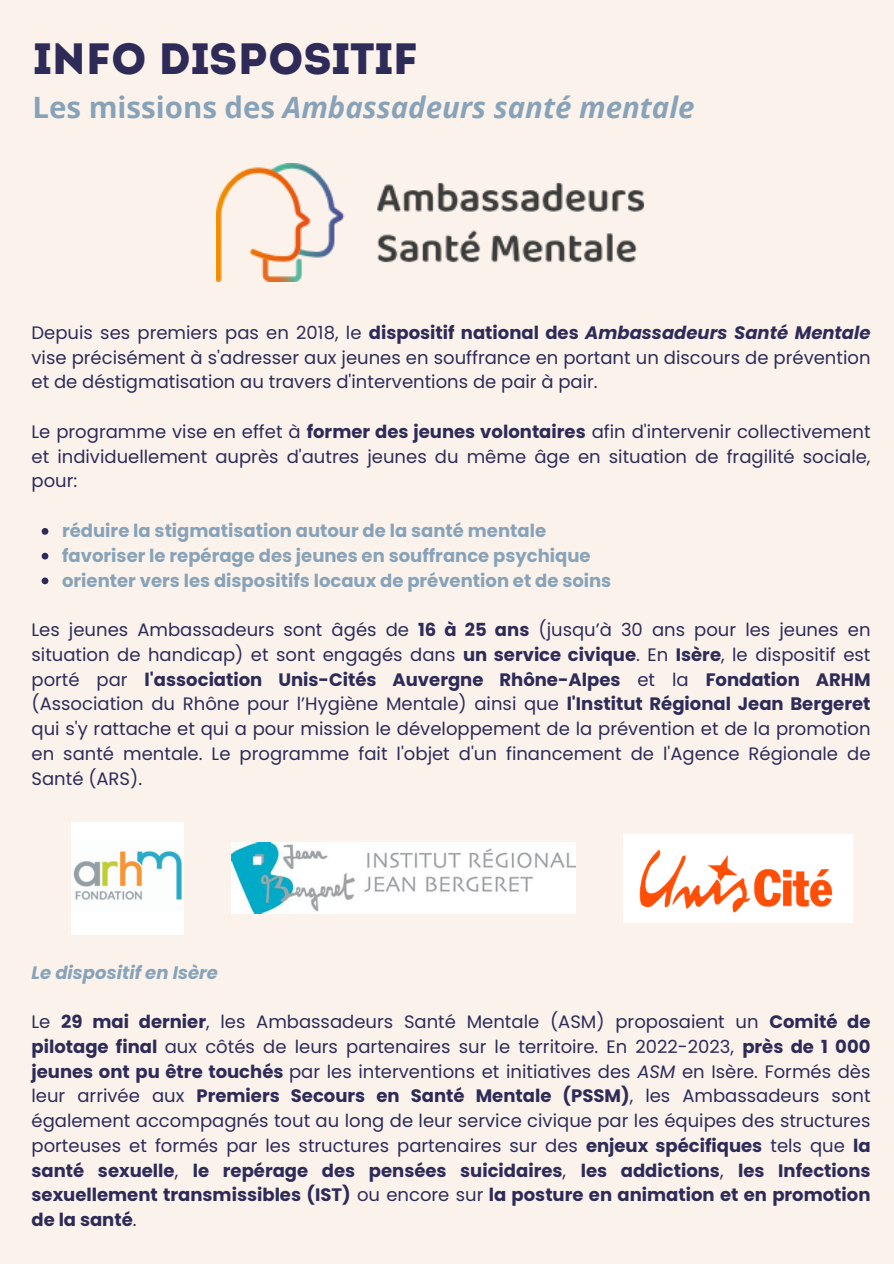
<style>
.page{position:relative;width:894px;height:1264px;background:#fff}
.page>*{position:absolute;margin:0;border:0;box-sizing:border-box;transform-origin:0 0}
.t1{font:43.8px "Intro";color:#2e2b59}
.t2{font:italic 700 29.4px "Open Sans";color:#88a3b9}
.t3{font:18px/24.8px "Poppins";color:#2e2b59;text-align:justify}
.t4{font:700 18px "Poppins";color:#88a3b9}
.t5{font:italic 700 18px "Poppins";color:#88a3b9}
.s1{font-style:normal}
.s2{font-weight:700}
.s3{font-weight:700;font-style:italic}
.s4{font-style:italic}
</style>
<div class="page">
<div style="left:0;top:0;width:893px;height:1263px;background:#fbf3eb"></div>
<img style="left:217px;top:163px;width:426px;height:118px">
<img style="left:72px;top:822px;width:111px;height:112px">
<svg style="left:42px;top:528px;width:6px;height:6px"></svg>
<svg style="left:42px;top:552px;width:6px;height:7px"></svg>
<svg style="left:42px;top:577px;width:6px;height:7px"></svg>
<img style="left:232px;top:843px;width:343px;height:70px">
<img style="left:623px;top:834px;width:229px;height:88px">
<p class="t1" style="left:34px;top:41px;width:386px">INFO DISPOSITIF</p>
<p class="t2" style="left:32px;top:86px;width:663px"><span class="s1">Les missions des</span> Ambassadeurs santé mentale</p>
<p class="t3" style="left:31px;top:320px;width:840px">Depuis ses premiers pas en 2018, le <span class="s2">dispositif national des</span> <span class="s3">Ambassadeurs Santé Mentale </span>vise précisément à s'adresser aux jeunes en souffrance en portant un discours de prévention et de déstigmatisation au travers d'interventions de pair à pair.</p>
<p class="t3" style="left:31px;top:419px;width:840px">Le programme vise en effet à <span class="s2">former des jeunes volontaires</span> afin d'intervenir collectivement et individuellement auprès d'autres jeunes du même âge en situation de fragilité sociale, pour:</p>
<p class="t4" style="left:62px;top:518px;width:485px">réduire la stigmatisation autour de la santé mentale</p>
<p class="t4" style="left:62px;top:543px;width:530px">favoriser le repérage des jeunes en souffrance psychique</p>
<p class="t4" style="left:62px;top:567px;width:550px">orienter vers les dispositifs locaux de prévention et de soins</p>
<p class="t3" style="left:31px;top:617px;width:840px">Les jeunes Ambassadeurs sont âgés de <span class="s2">16 à 25 ans</span> (jusqu’à 30 ans pour les jeunes en situation de handicap) et sont engagés dans <span class="s2">un service civique</span>. En <span class="s2">Isère</span>, le dispositif est porté par <span class="s2">l'association Unis-Cités Auvergne Rhône-Alpes</span> et la <span class="s2">Fondation ARHM </span>(Association du Rhône pour l’Hygiène Mentale) ainsi que <span class="s2">l'Institut Régional Jean Bergeret </span>qui s'y rattache et qui a pour mission le développement de la prévention et de la promotion en santé mentale. Le programme fait l'objet d'un financement de l'Agence Régionale de Santé (ARS).</p>
<h3 class="t5" style="left:31px;top:959px;width:188px">Le dispositif en Isère</h3>
<p class="t3" style="left:31px;top:1009px;width:840px">Le <span class="s2">29 mai dernier</span>, les Ambassadeurs Santé Mentale (ASM) proposaient un <span class="s2">Comité de pilotage final</span> aux côtés de leurs partenaires sur le territoire. En 2022-2023, <span class="s2">près de 1 000 jeunes ont pu être touchés</span> par les interventions et initiatives des <span class="s4">ASM</span> en Isère. Formés dès leur arrivée aux <span class="s2">Premiers Secours en Santé Mentale (PSSM)</span>, les Ambassadeurs sont également accompagnés tout au long de leur service civique par les équipes des structures porteuses et formés par les structures partenaires sur des <span class="s2">enjeux spécifiques</span> tels que <span class="s2">la santé sexuelle</span>, <span class="s2">le repérage des pensées suicidaires</span>, <span class="s2">les addictions</span>, <span class="s2">les Infections sexuellement transmissibles (IST)</span> ou encore sur <span class="s2">la posture en animation et en promotion de la santé</span>.</p>
</div>
